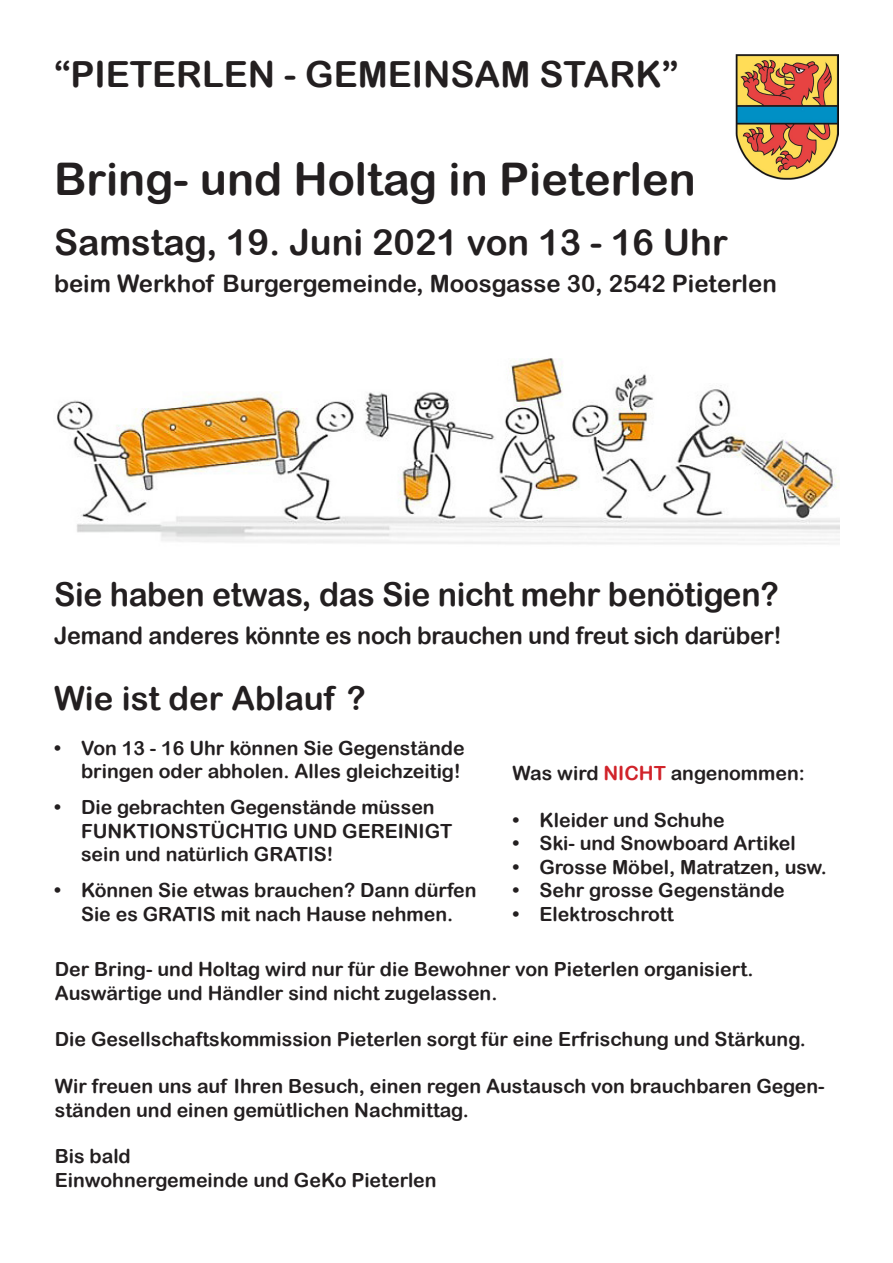
<style>
.page{position:relative;width:893px;height:1263px;background:#fff}
.page>*{position:absolute;margin:0;border:0;box-sizing:border-box;transform-origin:0 0}
.t1{font:45px "Arial Rounded MT Bold";color:#231f20}
.t2{font:36px "Arial Rounded MT Bold";color:#231f20}
.t3{font:33px "Arial Rounded MT Bold";letter-spacing:-.01em;color:#231f20}
.t4{font:24px "Arial Rounded MT Bold";letter-spacing:-.01em;color:#231f20}
.t5{font:19.5px/23.4px "Arial Rounded MT Bold";color:#231f20}
.s1{color:#d1232a}
</style>
<div class="page">
<img style="left:735px;top:54px;width:104px;height:125px">
<img style="left:57px;top:358px;width:783px;height:186px">
<p class="t2" style="left:54px;top:53px;width:626px">“PIETERLEN - GEMEINSAM STARK”</p>
<p class="t1" style="left:54px;top:152px;width:644px">Bring- und Holtag in Pieterlen</p>
<p class="t2" style="left:54px;top:221px;width:675px">Samstag, 19. Juni 2021 von 13 - 16 Uhr</p>
<p class="t4" style="left:54px;top:270px;width:724px">beim Werkhof Burgergemeinde, Moosgasse 30, 2542 Pieterlen</p>
<p class="t3" style="left:54px;top:574px;width:726px">Sie haben etwas, das Sie nicht mehr benötigen?</p>
<p class="t4" style="left:54px;top:622px;width:729px">Jemand anderes könnte es noch brauchen und freut sich darüber!</p>
<p class="t3" style="left:54px;top:679px;width:313px">Wie ist der Ablauf ?</p>
<p class="t5" style="left:54px;top:736px;width:412px;text-align:right">• Von 13 - 16 Uhr können Sie Gegenstände bringen oder abholen. Alles gleichzeitig!</p>
<p class="t5" style="left:81px;top:795px;width:373px;text-indent:-27px">• Die gebrachten Gegenstände müssen<br>FUNKTIONSTÜCHTIG UND GEREINIGT sein und natürlich GRATIS!</p>
<p class="t5" style="left:54px;top:878px;width:424px;text-align:center">• Können Sie etwas brauchen? Dann dürfen<br>Sie es GRATIS mit nach Hause nehmen.</p>
<p class="t5" style="left:512px;top:761px;width:294px">Was wird <span class="s1">NICHT</span> angenommen:</p>
<p class="t5" style="left:512px;top:808px;width:214px">• Kleider und Schuhe</p>
<p class="t5" style="left:512px;top:831px;width:285px">• Ski- und Snowboard Artikel</p>
<p class="t5" style="left:512px;top:855px;width:316px">• Grosse Möbel, Matratzen, usw.</p>
<p class="t5" style="left:512px;top:878px;width:274px">• Sehr grosse Gegenstände</p>
<p class="t5" style="left:512px;top:902px;width:163px">• Elektroschrott</p>
<p class="t5" style="left:55px;top:957px;width:700px">Der Bring- und Holtag wird nur für die Bewohner von Pieterlen organisiert.</p>
<p class="t5" style="left:55px;top:981px;width:444px">Auswärtige und Händler sind nicht zugelassen.</p>
<p class="t5" style="left:55px;top:1027px;width:753px">Die Gesellschaftskommission Pieterlen sorgt für eine Erfrischung und Stärkung.</p>
<p class="t5" style="left:55px;top:1074px;width:771px">Wir freuen uns auf Ihren Besuch, einen regen Austausch von brauchbaren Gegen&shy;ständen und einen gemütlichen Nachmittag.</p>
<p class="t5" style="left:55px;top:1144px;width:77px">Bis bald</p>
<p class="t5" style="left:55px;top:1168px;width:383px">Einwohnergemeinde und GeKo Pieterlen</p>
</div>
